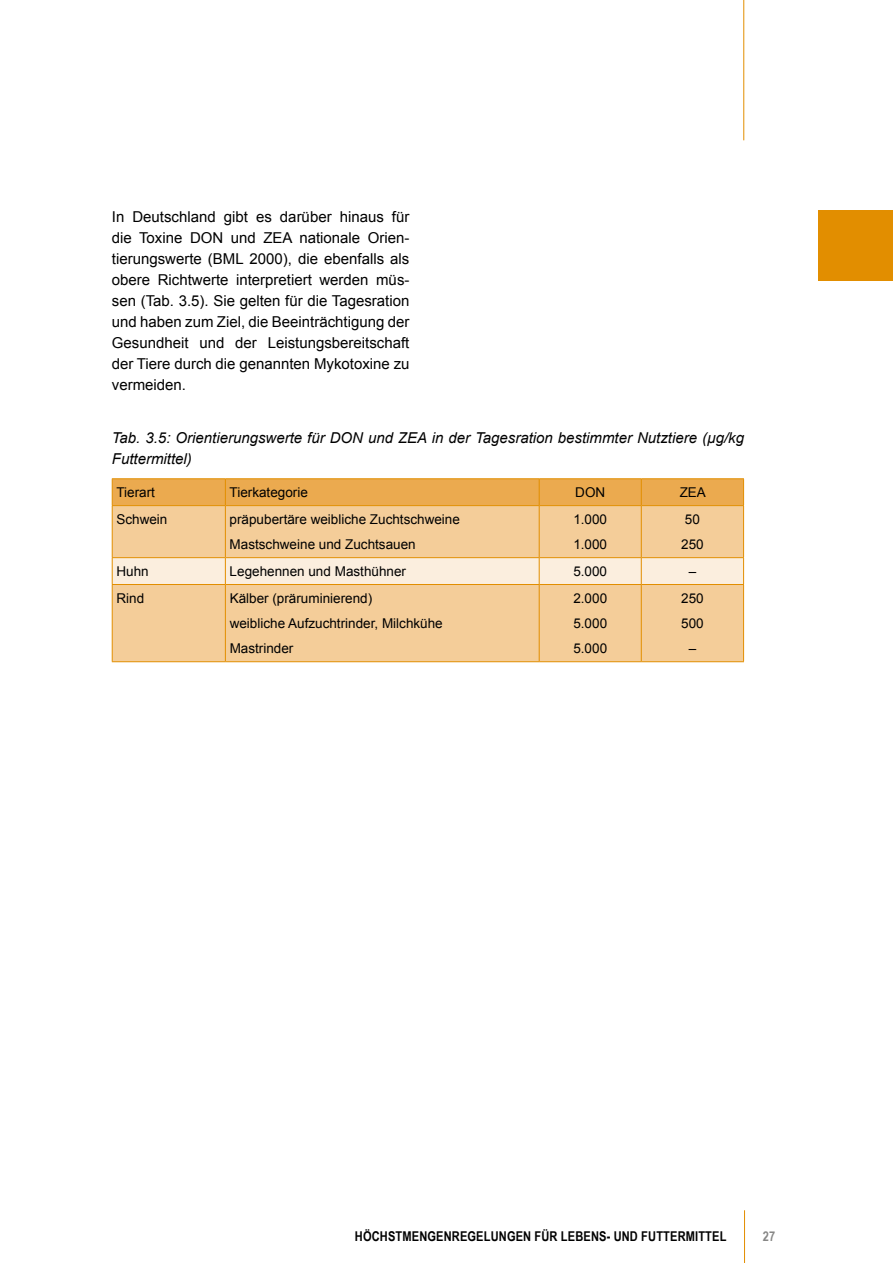
<style>
.page{position:relative;width:893px;height:1263px;background:#fff}
.page>*{position:absolute;margin:0;border:0;box-sizing:border-box;transform-origin:0 0}
.t1{font:15px/21px "Arial";color:#000;text-align:justify}
.t2{font:italic 15px/21px "Arial";color:#000}
.t3{font:13.5px/25.2px "Arial";color:#000}
.t4{font:700 13.5px "Arial Narrow";letter-spacing:.01em;color:#000}
.t5{font:700 13.5px "Arial Narrow";color:#878786}
</style>
<div class="page">
<hr style="left:743px;top:0;width:1px;height:140px;background:#e28e00">
<hr style="left:744px;top:1210px;width:1px;height:53px;background:#e28e00">
<div style="left:113px;top:506px;width:630px;height:155px;background:#f4cd99"></div>
<hr style="left:112px;top:478px;width:113px;height:1px;background:#e28e00">
<hr style="left:225px;top:478px;width:314px;height:1px;background:#e28e00">
<hr style="left:539px;top:478px;width:102px;height:1px;background:#e28e00">
<hr style="left:641px;top:478px;width:103px;height:1px;background:#e28e00">
<div style="left:112px;top:479px;width:632px;height:26px;background:#ebaa4f"></div>
<hr style="left:112px;top:505px;width:113px;height:1px;background:#e28e00">
<hr style="left:112px;top:506px;width:1px;height:51px;background:#e28e00">
<hr style="left:225px;top:505px;width:314px;height:1px;background:#e28e00">
<hr style="left:225px;top:506px;width:1px;height:51px;background:#e28e00">
<hr style="left:539px;top:505px;width:102px;height:1px;background:#e28e00">
<hr style="left:539px;top:506px;width:1px;height:51px;background:#e28e00">
<hr style="left:641px;top:505px;width:103px;height:1px;background:#e28e00">
<hr style="left:641px;top:506px;width:1px;height:51px;background:#e28e00">
<hr style="left:743px;top:506px;width:1px;height:51px;background:#e28e00">
<hr style="left:112px;top:557px;width:113px;height:1px;background:#e28e00">
<hr style="left:225px;top:557px;width:314px;height:1px;background:#e28e00">
<hr style="left:539px;top:557px;width:102px;height:1px;background:#e28e00">
<hr style="left:641px;top:557px;width:103px;height:1px;background:#e28e00">
<div style="left:112px;top:558px;width:632px;height:26px;background:#fbeede"></div>
<hr style="left:112px;top:584px;width:113px;height:1px;background:#e28e00">
<hr style="left:112px;top:585px;width:1px;height:76px;background:#e28e00">
<hr style="left:225px;top:584px;width:314px;height:1px;background:#e28e00">
<hr style="left:225px;top:585px;width:1px;height:76px;background:#e28e00">
<hr style="left:539px;top:584px;width:102px;height:1px;background:#e28e00">
<hr style="left:539px;top:585px;width:1px;height:76px;background:#e28e00">
<hr style="left:641px;top:584px;width:103px;height:1px;background:#e28e00">
<hr style="left:641px;top:585px;width:1px;height:76px;background:#e28e00">
<hr style="left:743px;top:585px;width:1px;height:76px;background:#e28e00">
<hr style="left:112px;top:661px;width:113px;height:1px;background:#e28e00">
<hr style="left:225px;top:661px;width:314px;height:1px;background:#e28e00">
<hr style="left:539px;top:661px;width:102px;height:1px;background:#e28e00">
<hr style="left:641px;top:661px;width:103px;height:1px;background:#e28e00">
<div style="left:819px;top:210px;width:74px;height:71px;background:#e28e00"></div>
<p class="t1" style="left:112px;top:206px;width:299px">In Deutschland gibt es darüber hinaus für die Toxine DON und ZEA nationale Orien&shy;tierungswerte (BML 2000), die ebenfalls als obere Richtwerte interpretiert werden müs&shy;sen (Tab. 3.5). Sie gelten für die Tagesration und haben zum Ziel, die Beeinträchtigung der Gesundheit und der Leistungsbereitschaft der Tiere durch die genannten Mykotoxine zu vermeiden.</p>
<p class="t2" style="left:112px;top:427px;width:634px">Tab. 3.5: Orientierungswerte für DON und ZEA in der Tagesration bestimmter Nutztiere (µg/kg<br>Futtermittel)</p>
<p class="t3" style="left:116px;top:480px;width:40px">Tierart</p>
<p class="t3" style="left:230px;top:480px;width:80px">Tierkategorie</p>
<p class="t3" style="left:575px;top:480px;width:31px">DON</p>
<p class="t3" style="left:680px;top:480px;width:28px">ZEA</p>
<p class="t3" style="left:116px;top:506px;width:53px">Schwein</p>
<p class="t3" style="left:230px;top:506px;width:232px">präpubertäre weibliche Zuchtschweine<br>Mastschweine und Zuchtsauen</p>
<p class="t3" style="left:573px;top:506px;width:35px">1.000<br>1.000</p>
<p class="t3" style="left:681px;top:506px;width:24px">50<br>250</p>
<p class="t3" style="left:116px;top:559px;width:34px">Huhn</p>
<p class="t3" style="left:230px;top:559px;width:178px">Legehennen und Masthühner</p>
<p class="t3" style="left:573px;top:559px;width:35px">5.000</p>
<p class="t3" style="left:689px;top:559px;width:9px">–</p>
<p class="t3" style="left:116px;top:585px;width:29px">Rind</p>
<p class="t3" style="left:230px;top:585px;width:215px">Kälber (präruminierend)<br>weibliche Aufzuchtrinder, Milchkühe<br>Mastrinder</p>
<p class="t3" style="left:573px;top:585px;width:35px;text-align:justify">2.000<br>5.000<br>5.000</p>
<p class="t3" style="left:681px;top:585px;width:24px;text-align:center">250<br>500 –</p>
<p class="t4" style="left:355px;top:1226px;width:373px">HÖCHSTMENGENREGELUNGEN FÜR LEBENS- UND FUTTERMITTEL</p>
<p class="t5" style="left:763px;top:1226px;width:14px">27</p>
</div>
